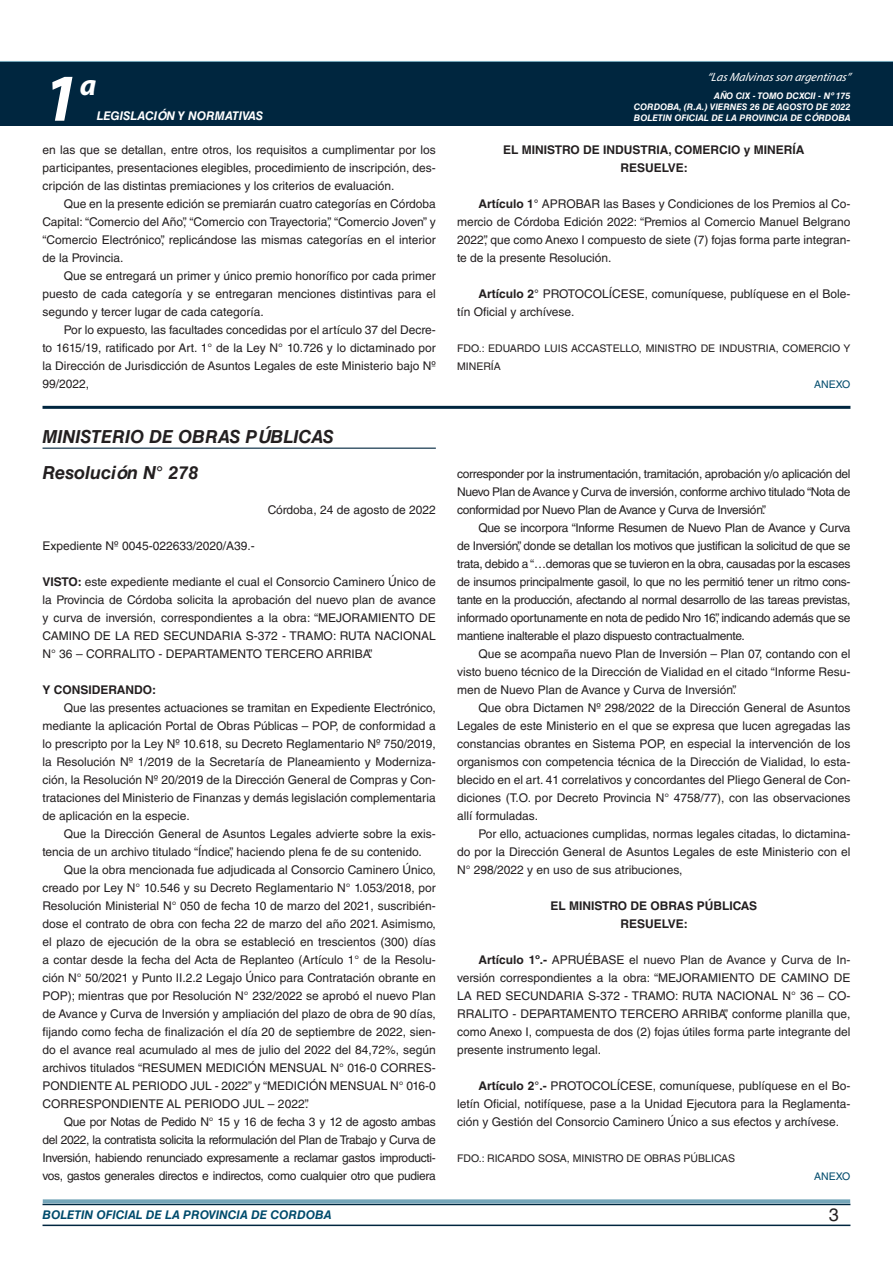
<style>
.page{position:relative;width:893px;height:1263px;background:#fff}
.page>*{position:absolute;margin:0;border:0;box-sizing:border-box;transform-origin:0 0}
.t1{font:italic 700 67.5px "Myriad Pro";color:#fff}
.t2{font:italic 700 30px "Myriad Pro";color:#fff}
.NOMBRE_DE_MINISTERIO{font:italic 700 18px "Helvetica LT Std";color:#231f20}
.t3{font:18px "Helvetica LT Std";color:#231f20}
.TEXTO_BASE{font:12px/18px "Helvetica LT Std";color:#231f20;text-align:justify}
.RESUELVE{font:700 12px "Helvetica LT Std";color:#231f20}
.t4{font:italic 700 12px "Helvetica LT Std";color:#004b6c}
.t5{font:italic 12px "Myriad Pro";color:#fff}
.FECHA{font:12px "Helvetica LT Std";color:#231f20}
.t6{font:italic 700 12px "Helvetica LT Std";color:#fff}
.TEXTO_BASE-2{font:700 12px "Helvetica LT Std";color:#231f20}
.FIRMA{font:10.5px/18px "Helvetica LT Std";color:#231f20}
.ANEXO{font:10.5px "Helvetica LT Std";color:#004b6c}
.t7{font:italic 700 9px/10.8px "Helvetica LT Std";color:#fff;text-align:justify}
.s1{font-weight:700}
</style>
<div class="page">
<div style="left:0;top:61px;width:893px;height:6px;background:#73a5b8"></div>
<div style="left:0;top:62px;width:893px;height:64px;background:#00263f"></div>
<hr style="left:43px;top:1224px;width:807px;height:2px;background:#00263f">
<div style="left:42px;top:1198px;width:809px;height:8px;background:#fff;opacity:.75"></div>
<hr style="left:43px;top:406px;width:807px;height:3px;background:#00263f">
<hr style="left:43px;top:448px;width:393px;height:1px;background:#00263f">
<h1 class="t1" style="left:43px;top:54px;width:38px">1</h1>
<h2 class="t2" style="left:80px;top:66px;width:18px">a</h2>
<p class="t6" style="left:97px;top:109px;width:168px">LEGISLACIÓN Y NORMATIVAS</p>
<p class="TEXTO_BASE" style="left:43px;top:141px;width:395px">en las que se detallan, entre otros, los requisitos a cumplimentar por los participantes, presentaciones elegibles, procedimiento de inscripción, des&shy;cripción de las distintas premiaciones y los criterios de evaluación.</p>
<p class="TEXTO_BASE" style="left:43px;top:195px;width:395px;text-indent:21px">Que en la presente edición se premiarán cuatro categorías en Córdoba Capital: “Comercio del Año”, “Comercio con Trayectoria”, “Comercio Joven” y “Comercio Electrónico”, replicándose las mismas categorías en el interior de la Provincia.</p>
<p class="TEXTO_BASE" style="left:43px;top:267px;width:395px;text-indent:21px">Que se entregará un primer y único premio honorífico por cada primer puesto de cada categoría y se entregaran menciones distintivas para el segundo y tercer lugar de cada categoría.</p>
<p class="TEXTO_BASE" style="left:43px;top:321px;width:395px;text-indent:21px">Por lo expuesto, las facultades concedidas por el artículo 37 del Decre&shy;to 1615/19, ratificado por Art. 1° de la Ley N° 10.726 y lo dictaminado por la Dirección de Jurisdicción de Asuntos Legales de este Ministerio bajo Nº 99/2022,</p>
<p class="NOMBRE_DE_MINISTERIO" style="left:43px;top:426px;width:293px">MINISTERIO DE OBRAS PÚBLICAS</p>
<p class="NOMBRE_DE_MINISTERIO" style="left:43px;top:462px;width:157px">Resolución N° 278</p>
<p class="FECHA" style="left:268px;top:503px;width:170px">Córdoba, 24 de agosto de 2022</p>
<p class="TEXTO_BASE" style="left:43px;top:537px;width:214px">Expediente Nº 0045-022633/2020/A39.-</p>
<p class="TEXTO_BASE" style="left:43px;top:573px;width:395px"><span class="s1">VISTO:</span> este expediente mediante el cual el Consorcio Caminero Único de la Provincia de Córdoba solicita la aprobación del nuevo plan de avance y curva de inversión, correspondientes a la obra: “MEJORAMIENTO DE CAMINO DE LA RED SECUNDARIA S-372 - TRAMO: RUTA NACIONAL N° 36 – CORRALITO - DEPARTAMENTO TERCERO ARRIBA”.</p>
<p class="TEXTO_BASE-2" style="left:43px;top:682px;width:115px">Y CONSIDERANDO:</p>
<p class="TEXTO_BASE" style="left:43px;top:699px;width:395px;text-indent:21px">Que las presentes actuaciones se tramitan en Expediente Electrónico, mediante la aplicación Portal de Obras Públicas – POP, de conformidad a lo prescripto por la Ley Nº 10.618, su Decreto Reglamentario Nº 750/2019, la Resolución Nº 1/2019 de la Secretaría de Planeamiento y Moderniza&shy;ción, la Resolución Nº 20/2019 de la Dirección General de Compras y Con&shy;trataciones del Ministerio de Finanzas y demás legislación complementaria de aplicación en la especie.</p>
<p class="TEXTO_BASE" style="left:43px;top:825px;width:395px;text-indent:21px">Que la Dirección General de Asuntos Legales advierte sobre la exis&shy;tencia de un archivo titulado “Índice”, haciendo plena fe de su contenido.</p>
<p class="TEXTO_BASE" style="left:43px;top:861px;width:395px;text-indent:21px">Que la obra mencionada fue adjudicada al Consorcio Caminero Único, creado por Ley N° 10.546 y su Decreto Reglamentario N° 1.053/2018, por Resolución Ministerial N° 050 de fecha 10 de marzo del 2021, suscribién&shy;dose el contrato de obra con fecha 22 de marzo del año 2021. Asimismo, el plazo de ejecución de la obra se estableció en trescientos (300) días a contar desde la fecha del Acta de Replanteo (Artículo 1° de la Resolu&shy;ción N° 50/2021 y Punto II.2.2 Legajo Único para Contratación obrante en POP); mientras que por Resolución N° 232/2022 se aprobó el nuevo Plan de Avance y Curva de Inversión y ampliación del plazo de obra de 90 días, fijando como fecha de finalización el día 20 de septiembre de 2022, sien&shy;do el avance real acumulado al mes de julio del 2022 del 84,72%, según archivos titulados “RESUMEN MEDICIÓN MENSUAL N° 016-0 CORRES-PONDIENTE AL PERIODO JUL - 2022” y “MEDICIÓN MENSUAL N° 016-0<br>CORRESPONDIENTE AL PERIODO JUL – 2022”.</p>
<p class="TEXTO_BASE" style="left:43px;top:1113px;width:395px;text-indent:21px">Que por Notas de Pedido N° 15 y 16 de fecha 3 y 12 de agosto ambas del 2022, la contratista solicita la reformulación del Plan de Trabajo y Curva de Inversión, habiendo renunciado expresamente a reclamar gastos improducti&shy;vos, gastos generales directos e indirectos, como cualquier otro que pudiera</p>
<p class="t5" style="left:707px;top:70px;width:145px">“LasMalvinasson argentinas”</p>
<p class="t7" style="left:634px;top:91px;width:218px;text-indent:80px">AÑO CIX - TOMO DCXCII - Nº 175<br>CORDOBA, (R.A.) VIERNES 26 DE AGOSTO DE 2022<br>BOLETIN OFICIAL DE LA PROVINCIA DE CÓRDOBA</p>
<p class="RESUELVE" style="left:503px;top:142px;width:303px">EL MINISTRO DE INDUSTRIA, COMERCIO y MINERÍA</p>
<p class="RESUELVE" style="left:620px;top:160px;width:69px">RESUELVE:</p>
<p class="TEXTO_BASE" style="left:457px;top:195px;width:395px;text-indent:21px"><span class="s1">Artículo 1°</span> APROBAR las Bases y Condiciones de los Premios al Co&shy;mercio de Córdoba Edición 2022: “Premios al Comercio Manuel Belgrano 2022”, que como Anexo I compuesto de siete (7) fojas forma parte integran&shy;te de la presente Resolución.</p>
<p class="TEXTO_BASE" style="left:457px;top:285px;width:395px;text-indent:21px"><span class="s1">Artículo 2°</span> PROTOCOLÍCESE, comuníquese, publíquese en el Bole&shy;tín Oficial y archívese.</p>
<p class="FIRMA" style="left:457px;top:339px;width:395px">FDO.: EDUARDO LUIS ACCASTELLO, MINISTRO DE INDUSTRIA, COMERCIO Y<br>MINERÍA</p>
<p class="ANEXO" style="left:814px;top:378px;width:38px">ANEXO</p>
<p class="TEXTO_BASE" style="left:457px;top:465px;width:395px">corresponder por la instrumentación, tramitación, aprobación y/o aplicación del Nuevo Plan de Avance y Curva de inversión, conforme archivo titulado “Nota de conformidad por Nuevo Plan de Avance y Curva de Inversión”.</p>
<p class="TEXTO_BASE" style="left:457px;top:519px;width:395px;text-indent:21px">Que se incorpora “Informe Resumen de Nuevo Plan de Avance y Curva de Inversión”, donde se detallan los motivos que justifican la solicitud de que se trata, debido a “…demoras que se tuvieron en la obra, causadas por la escases de insumos principalmente gasoil, lo que no les permitió tener un ritmo cons&shy;tante en la producción, afectando al normal desarrollo de las tareas previstas, informado oportunamente en nota de pedido Nro 16”, indicando además que se mantiene inalterable el plazo dispuesto contractualmente.</p>
<p class="TEXTO_BASE" style="left:457px;top:645px;width:395px;text-indent:21px">Que se acompaña nuevo Plan de Inversión – Plan 07, contando con el visto bueno técnico de la Dirección de Vialidad en el citado “Informe Resu&shy;men de Nuevo Plan de Avance y Curva de Inversión”.</p>
<p class="TEXTO_BASE" style="left:457px;top:699px;width:395px;text-indent:21px">Que obra Dictamen Nº 298/2022 de la Dirección General de Asuntos Legales de este Ministerio en el que se expresa que lucen agregadas las constancias obrantes en Sistema POP, en especial la intervención de los organismos con competencia técnica de la Dirección de Vialidad, lo esta&shy;blecido en el art. 41 correlativos y concordantes del Pliego General de Con&shy;diciones (T.O. por Decreto Provincia N° 4758/77), con las observaciones allí formuladas.</p>
<p class="TEXTO_BASE" style="left:457px;top:825px;width:395px;text-indent:21px">Por ello, actuaciones cumplidas, normas legales citadas, lo dictamina&shy;do por la Dirección General de Asuntos Legales de este Ministerio con el N° 298/2022 y en uso de sus atribuciones,</p>
<p class="RESUELVE" style="left:550px;top:898px;width:208px">EL MINISTRO DE OBRAS PÚBLICAS</p>
<p class="RESUELVE" style="left:620px;top:916px;width:69px">RESUELVE:</p>
<p class="TEXTO_BASE" style="left:457px;top:951px;width:395px;text-indent:21px"><span class="s1">Artículo 1º.-</span> APRUÉBASE el nuevo Plan de Avance y Curva de In&shy;versión correspondientes a la obra: “MEJORAMIENTO DE CAMINO DE LA RED SECUNDARIA S-372 - TRAMO: RUTA NACIONAL N° 36 – CO-RRALITO - DEPARTAMENTO TERCERO ARRIBA”, conforme planilla que, como Anexo I, compuesta de dos (2) fojas útiles forma parte integrante del presente instrumento legal.</p>
<p class="TEXTO_BASE" style="left:457px;top:1077px;width:395px;text-indent:21px"><span class="s1">Artículo 2°.-</span> PROTOCOLÍCESE, comuníquese, publíquese en el Bo&shy;letín Oficial, notifíquese, pase a la Unidad Ejecutora para la Reglamenta&shy;ción y Gestión del Consorcio Caminero Único a sus efectos y archívese.</p>
<p class="FIRMA" style="left:457px;top:1149px;width:279px">FDO.: RICARDO SOSA, MINISTRO DE OBRAS PÚBLICAS</p>
<p class="ANEXO" style="left:814px;top:1170px;width:38px">ANEXO</p>
<p class="t4" style="left:43px;top:1208px;width:290px">BOLETIN OFICIAL DE LA PROVINCIA DE CORDOBA</p>
<h3 class="t3" style="left:829px;top:1204px;width:12px">3</h3>
</div>
